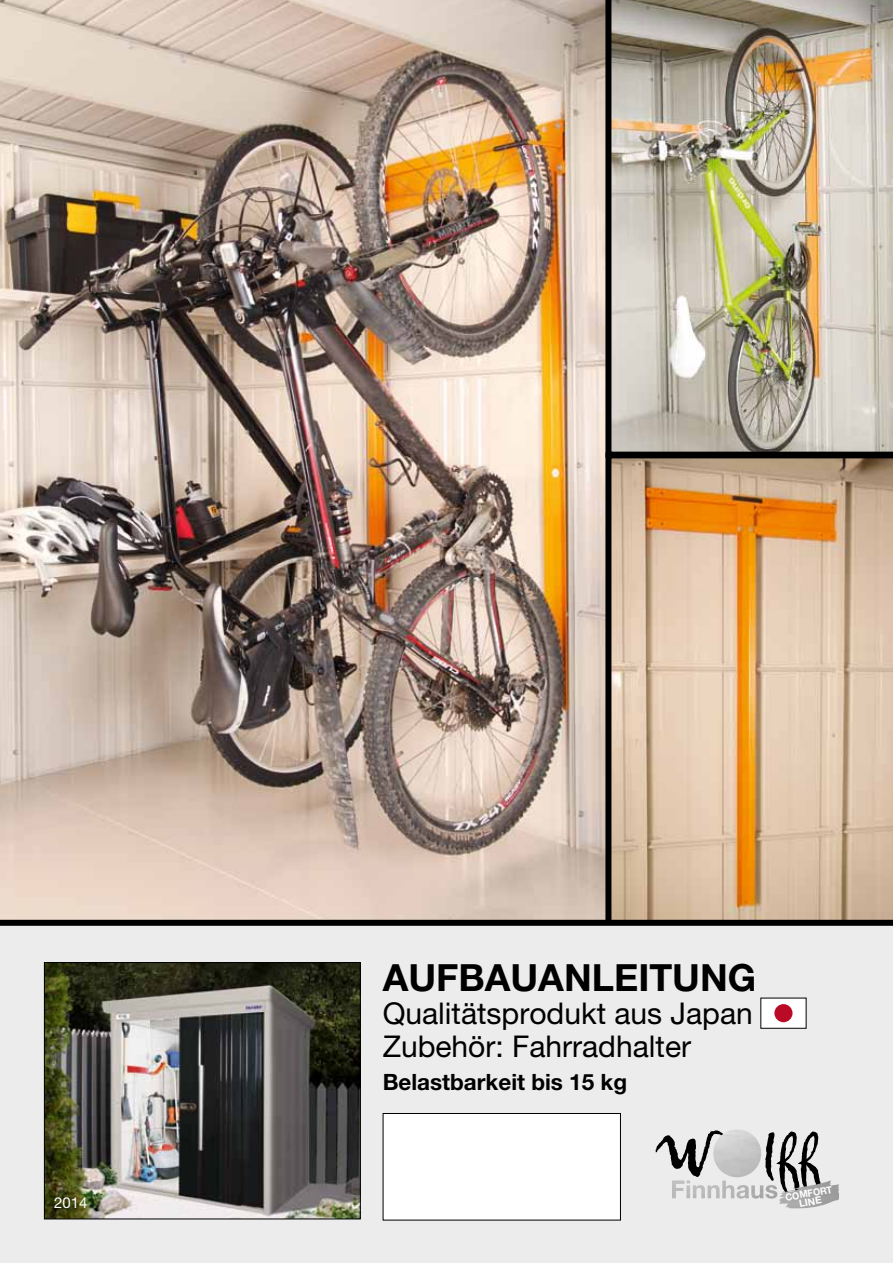
<style>
.page{position:relative;width:893px;height:1263px;background:#fff}
.page>*{position:absolute;margin:0;border:0;box-sizing:border-box;transform-origin:0 0}
.t1{font:700 37.5px "Helvetica Neue LT";color:#000}
.t2{font:30px/33px "Helvetica Neue LT";color:#000}
.t3{font:700 22.5px "Helvetica Neue LT";color:#000}
.t4{font:15px "Helvetica Neue";color:#fff}
.t5{font:700 9.9px/8.7px "Helvetica Neue LT";color:#fff;text-align:center;scale:.93 1}
</style>
<div class="page">
<img style="left:0;top:0;width:605px;height:920px">
<img style="left:605px;top:0;width:288px;height:452px">
<svg style="left:605px;top:452px;width:288px;height:468px;background:#d3b390"></svg>
<div style="left:0;top:923px;width:893px;height:340px;background:#ececed"></div>
<img style="left:46px;top:964px;width:313px;height:253px">
<div style="left:44px;top:962px;width:317px;height:257px;border:1px solid #000"></div>
<div style="left:0;top:920px;width:893px;height:6px;background:#000"></div>
<div style="left:383px;top:1113px;width:237px;height:107px;background:#fff"></div>
<div style="left:383px;top:1113px;width:238px;height:107px;border:1px solid #000"></div>
<svg style="left:655px;top:997px;width:165px;height:202px"></svg>
<img style="left:778px;top:1180px;width:61px;height:29px">
<p class="t4" style="left:54px;top:1194px;width:35px">2014</p>
<p class="t1" style="left:383px;top:954px;width:375px">AUFBAUANLEITUNG</p>
<p class="t2" style="left:383px;top:996px;width:372px">Qualitätsprodukt aus Japan<br>Zubehör: Fahrradhalter</p>
<p class="t3" style="left:383px;top:1067px;width:246px">Belastbarkeit bis 15 kg</p>
<p class="t5" style="left:785px;top:1193px;width:52px;rotate:-10deg">COMFORT<br>LINE</p>
</div>
